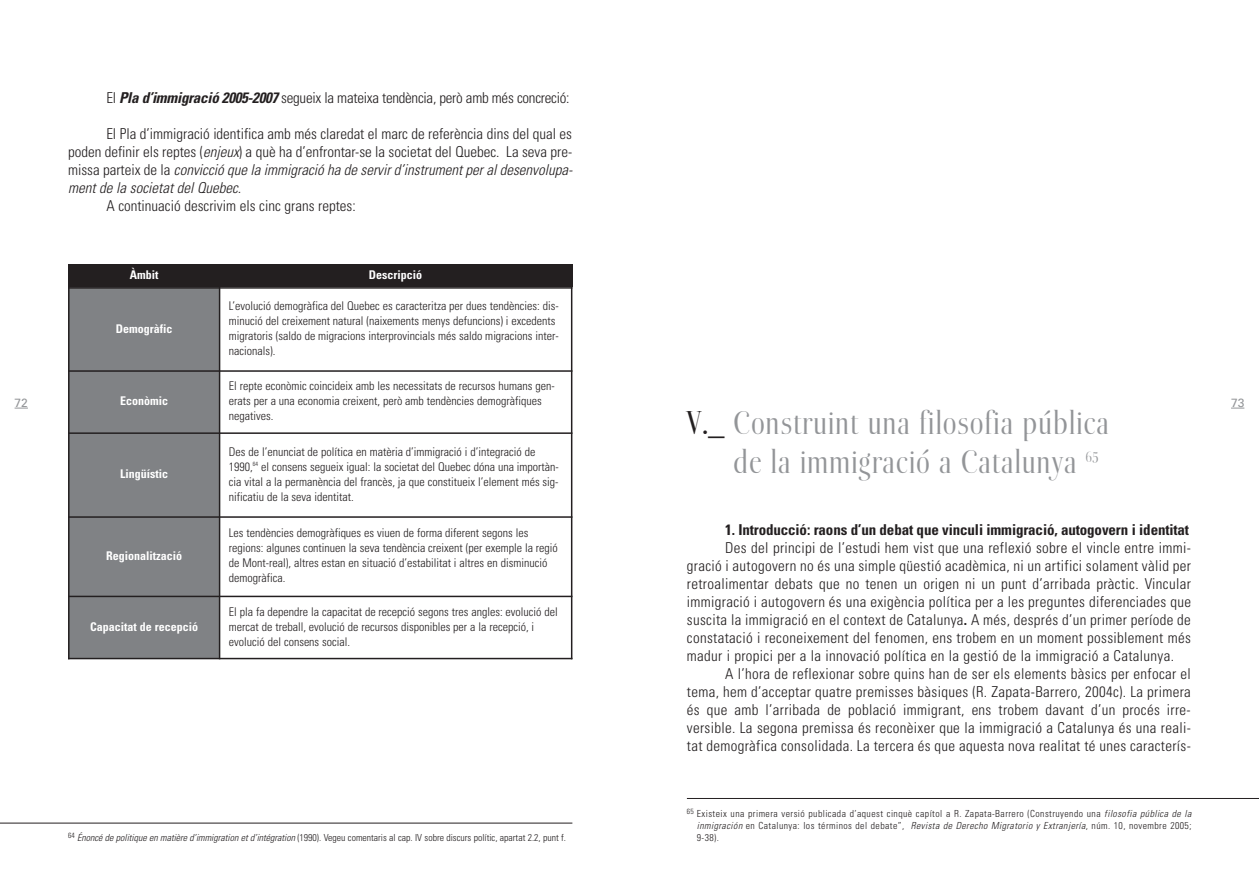
<style>
.page{position:relative;width:1259px;height:893px;background:#fff}
.page>*{position:absolute;margin:0;border:0;box-sizing:border-box;transform-origin:0 0}
.t1{font:33px/39.6px "Boberia LL";color:#939598;text-align:center}
.t2{font:300 condensed 15px/18px "Univers";color:#231f20;text-align:justify}
.t3{font:300 condensed 15px "Univers";letter-spacing:-.02em;color:#231f20}
.t4{font:700 condensed 15px "Univers";letter-spacing:-.01em;color:#231f20}
.t5{font:14.25px "Boberia LL";color:#939598}
.t6{font:300 condensed 12px/15px "Univers";color:#231f20}
.t7{font:700 condensed 12px "Univers";color:#fff}
.t8{font:12px "Univers";color:#939598}
.t9{font:300 condensed 9.75px/12px "Univers";color:#231f20;text-align:justify}
.s1{font-weight:700;font-style:italic}
.s2{font-style:italic}
.s3{color:#231f20}
.s4{font-weight:700}
</style>
<div class="page">
<svg style="left:1231px;top:408px;width:13px;height:1px"></svg>
<svg style="left:15px;top:408px;width:13px;height:1px"></svg>
<div style="left:68px;top:264px;width:152px;height:24px;background:#231f20"></div>
<div style="left:220px;top:264px;width:352px;height:24px;background:#231f20"></div>
<div style="left:68px;top:288px;width:152px;height:83px;background:#808285"></div>
<div style="left:68px;top:371px;width:152px;height:62px;background:#808285"></div>
<div style="left:68px;top:433px;width:152px;height:84px;background:#808285"></div>
<div style="left:68px;top:517px;width:152px;height:79px;background:#808285"></div>
<div style="left:68px;top:596px;width:152px;height:63px;background:#808285"></div>
<hr style="left:68px;top:264px;width:2px;height:395px;background:#231f20">
<hr style="left:219px;top:264px;width:1px;height:395px;background:#231f20">
<hr style="left:571px;top:264px;width:1px;height:395px;background:#231f20">
<hr style="left:68px;top:287px;width:504px;height:2px;background:#231f20">
<hr style="left:68px;top:370px;width:504px;height:2px;background:#231f20">
<hr style="left:68px;top:432px;width:504px;height:2px;background:#231f20">
<hr style="left:68px;top:516px;width:504px;height:2px;background:#231f20">
<hr style="left:68px;top:596px;width:504px;height:1px;background:#231f20">
<hr style="left:68px;top:658px;width:504px;height:1px;background:#231f20">
<hr style="left:687px;top:798px;width:572px;height:1px;background:#231f20">
<hr style="left:0;top:823px;width:572px;height:1px;background:#231f20">
<p class="t8" style="left:15px;top:398px;width:15px">72</p>
<p class="t3" style="left:106px;top:92px;width:465px">El <span class="s1">Pla d’immigració 2005-2007</span> segueix la mateixa tendència, però amb més concreció:</p>
<p class="t2" style="left:68px;top:126px;width:506px;text-indent:38px">El Pla d’immigració identifica amb més claredat el marc de referència dins del qual es poden definir els reptes (<span class="s2">enjeux</span>) a què ha d’enfrontar-se la societat del Quebec. La seva pre&shy;missa parteix de la <span class="s2">convicció que la immigració ha de servir d’instrument per al desenvolupa&shy;ment de la societat del Quebec.</span></p>
<p class="t2" style="left:106px;top:198px;width:251px">A continuació descrivim els cinc grans reptes:</p>
<p class="t7" style="left:130px;top:271px;width:30px">Àmbit</p>
<p class="t7" style="left:369px;top:271px;width:55px">Descripció</p>
<p class="t7" style="left:116px;top:324px;width:58px">Demogràfic</p>
<p class="t7" style="left:120px;top:396px;width:49px">Econòmic</p>
<p class="t7" style="left:120px;top:469px;width:49px">Lingüístic</p>
<p class="t7" style="left:106px;top:551px;width:78px">Regionalització</p>
<p class="t7" style="left:90px;top:622px;width:109px">Capacitat de recepció</p>
<p class="t6" style="left:229px;top:299px;width:331px">L’evolució demogràfica del Quebec es caracteritza per dues tendències: dis&shy;minució del creixement natural (naixements menys defuncions) i excedents migratoris (saldo de migracions interprovincials més saldo migracions inter&shy;nacionals).</p>
<p class="t6" style="left:229px;top:379px;width:327px">El repte econòmic coincideix amb les necessitats de recursos humans gen&shy;erats per a una economia creixent, però amb tendències demogràfiques negatives.</p>
<p class="t6" style="left:229px;top:445px;width:332px">Des de l’enunciat de política en matèria d’immigració i d’integració de 1990,<sup>64</sup> el consens segueix igual: la societat del Quebec dóna una importàn&shy;cia vital a la permanència del francès, ja que constitueix l’element més sig&shy;nificatiu de la seva identitat.</p>
<p class="t6" style="left:229px;top:527px;width:331px">Les tendències demogràfiques es viuen de forma diferent segons les regions: algunes continuen la seva tendència creixent (per exemple la regió de Mont-real), altres estan en situació d’estabilitat i altres en disminució demogràfica.</p>
<p class="t6" style="left:229px;top:605px;width:330px">El pla fa dependre la capacitat de recepció segons tres angles: evolució del mercat de treball, evolució de recursos disponibles per a la recepció, i evolució del consens social.</p>
<p class="t9" style="left:68px;top:832px;width:499px"><sup>64</sup> <span class="s2">Énoncé de politique en matière d’immigration et d’intégration</span> (1990). Vegeu comentaris al cap. IV sobre discurs polític, apartat 2.2, punt f.</p>
<h1 class="t1" style="left:685px;top:405px;width:425px"><span class="s3">V._</span> Construint una filosofia pública de la immigració a Catalunya</h1>
<p class="t5" style="left:1085px;top:452px;width:15px">65</p>
<p class="t4" style="left:725px;top:524px;width:465px">1. Introducció: raons d’un debat que vinculi immigració, autogovern i identitat</p>
<p class="t2" style="left:687px;top:540px;width:505px;text-indent:38px">Des del principi de l’estudi hem vist que una reflexió sobre el vincle entre immi&shy;gració i autogovern no és una simple qüestió acadèmica, ni un artifici solament vàlid per retroalimentar debats que no tenen un origen ni un punt d’arribada pràctic. Vincular immigració i autogovern és una exigència política per a les preguntes diferenciades que suscita la immigració en el context de Catalunya<span class="s4">.</span> A més, després d’un primer període de constatació i reconeixement del fenomen, ens trobem en un moment possiblement més madur i propici per a la innovació política en la gestió de la immigració a Catalunya.</p>
<p class="t2" style="left:687px;top:666px;width:505px;text-indent:38px">A l’hora de reflexionar sobre quins han de ser els elements bàsics per enfocar el tema, hem d’acceptar quatre premisses bàsiques (R. Zapata-Barrero, 2004c). La primera és que amb l’arribada de població immigrant, ens trobem davant d’un procés irre&shy;versible. La segona premissa és reconèixer que la immigració a Catalunya és una reali&shy;tat demogràfica consolidada. La tercera és que aquesta nova realitat té unes caracterís-</p>
<p class="t9" style="left:697px;top:808px;width:496px;text-indent:-10px"><sup>65</sup> Existeix una primera versió publicada d’aquest cinquè capítol a R. Zapata-Barrero (Construyendo una <span class="s2">filosofia pública de la inmigración</span> en Catalunya: los términos del debate”, <span class="s2">Revista de Derecho Migratorio y Extranjería</span>, núm. 10, novembre 2005; 9-38).</p>
<p class="t8" style="left:1231px;top:398px;width:15px">73</p>
</div>
